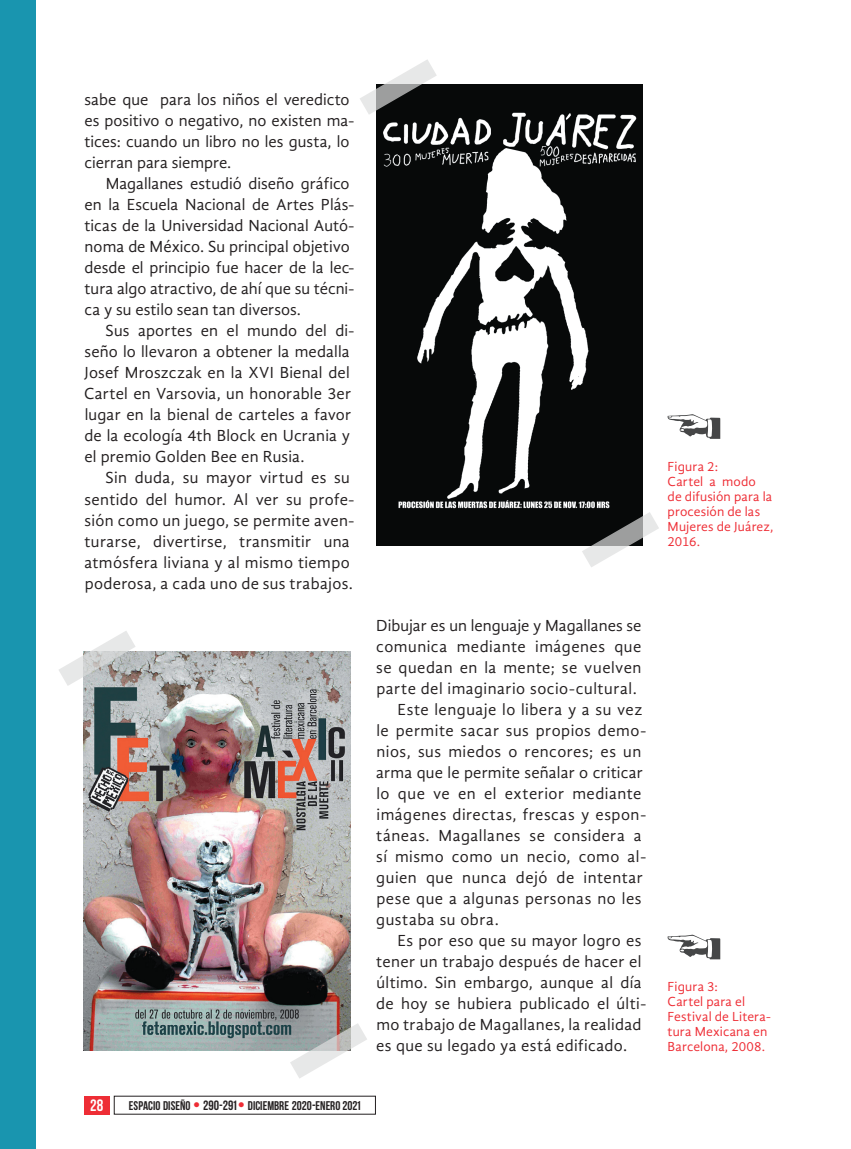
<style>
.page{position:relative;width:851px;height:1149px;background:#fff}
.page>*{position:absolute;margin:0;border:0;box-sizing:border-box;transform-origin:0 0}
.t1{font:16.5px/21px "Gandhi Sans";letter-spacing:.015em;color:#231f20}
.t2{font:16.5px "Gandhi Sans";letter-spacing:.035em;color:#231f20}
.t3{font:700 16.5px "Bebas Neue";color:#fff}
.t4{font:13.5px/15px "Gandhi Sans";letter-spacing:.01em;color:#ee2d35}
.t5{font:700 12.6px "Bebas Neue";color:#231f20}
.s1{font-size:18px;color:#ee2d35}
.s2{font-size:13.5px}
.s3{font-size:12.75px}
</style>
<div class="page">
<div style="left:0;top:0;width:36px;height:1148px;background:#1995af"></div>
<div style="left:84px;top:1095px;width:26px;height:19px;background:#ee2d35"></div>
<svg style="left:667px;top:934px;width:53px;height:25px"></svg>
<svg style="left:667px;top:414px;width:53px;height:25px"></svg>
<div style="left:376px;top:84px;width:266px;height:461px;background:#070909"></div>
<img style="left:383px;top:112px;width:254px;height:397px">
<svg style="left:360px;top:60px;width:78px;height:56px"></svg>
<svg style="left:580px;top:511px;width:79px;height:56px"></svg>
<img style="left:84px;top:651px;width:266px;height:399px">
<svg style="left:289px;top:1021px;width:78px;height:57px"></svg>
<svg style="left:59px;top:631px;width:78px;height:55px"></svg>
<p class="t1" style="left:84px;top:89px;width:271px">sabe que para los niños el veredicto es positivo o negativo, no existen ma&shy;tices: cuando un libro no les gusta, lo cierran para siempre.</p>
<p class="t1" style="left:84px;top:173px;width:271px;text-indent:21px">Magallanes estudió diseño gráfico en la Escuela Nacional de Artes Plás&shy;ticas de la Universidad Nacional Autó&shy;noma de México. Su principal objetivo desde el principio fue hacer de la lec&shy;tura algo atractivo, de ahí que su técni&shy;ca y su estilo sean tan diversos.</p>
<p class="t1" style="left:84px;top:320px;width:272px;text-indent:21px">Sus aportes en el mundo del di&shy;seño lo llevaron a obtener la medalla Josef Mroszczak en la XVI Bienal del Cartel en Varsovia, un honorable 3er lugar en la bienal de carteles a favor de la ecología 4th Block en Ucrania y el premio Golden Bee en Rusia.</p>
<p class="t1" style="left:84px;top:467px;width:271px;text-indent:21px">Sin duda, su mayor virtud es su sentido del humor. Al ver su profe&shy;sión como un juego, se permite aven&shy;turarse, divertirse, transmitir una atmósfera liviana y al mismo tiempo poderosa, a cada uno de sus trabajos.</p>
<p class="t1" style="left:376px;top:614px;width:267px">Dibujar es un lenguaje y Magallanes se</p>
<p class="t1" style="left:376px;top:635px;width:266px">comunica mediante imágenes que</p>
<p class="t1" style="left:376px;top:656px;width:267px">se quedan en la mente; se vuelven</p>
<p class="t1" style="left:376px;top:677px;width:262px">parte del imaginario socio-cultural.</p>
<p class="t1" style="left:397px;top:698px;width:246px">Este lenguaje lo libera y a su vez</p>
<p class="t1" style="left:376px;top:719px;width:271px">le permite sacar sus propios demo-</p>
<p class="t1" style="left:376px;top:740px;width:266px">nios, sus miedos o rencores; es un</p>
<p class="t1" style="left:376px;top:761px;width:268px">arma que le permite señalar o criticar</p>
<p class="t1" style="left:376px;top:782px;width:266px">lo que ve en el exterior mediante</p>
<p class="t1" style="left:376px;top:803px;width:271px">imágenes directas, frescas y espon-</p>
<p class="t1" style="left:376px;top:824px;width:267px">táneas. Magallanes se considera a</p>
<p class="t1" style="left:376px;top:845px;width:271px">sí mismo como un necio, como al-</p>
<p class="t1" style="left:376px;top:866px;width:268px">guien que nunca dejó de intentar</p>
<p class="t2" style="left:376px;top:888px;width:266px">pese que a algunas personas no les</p>
<p class="t1" style="left:376px;top:908px;width:124px">gustaba su obra.</p>
<p class="t1" style="left:397px;top:929px;width:245px">Es por eso que su mayor logro es</p>
<p class="t1" style="left:376px;top:950px;width:267px">tener un trabajo después de hacer el</p>
<p class="t1" style="left:376px;top:971px;width:266px">último. Sin embargo, aunque al día</p>
<p class="t1" style="left:376px;top:992px;width:271px">de hoy se hubiera publicado el últi-</p>
<p class="t1" style="left:376px;top:1013px;width:266px">mo trabajo de Magallanes, la realidad</p>
<p class="t1" style="left:376px;top:1034px;width:252px">es que su legado ya está edificado.</p>
<p class="t3" style="left:90px;top:1095px;width:15px">28</p>
<p class="t5" style="left:129px;top:1098px;width:233px">ESPACIO DISEÑO <span class="s1">•</span> <span class="s2">290-29</span><span class="s2">1</span><span class="s1">•</span> DICIEMBRE <span class="s3">2020</span><span class="s2">-</span>ENERO <span class="s3">2021</span></p>
<p class="t4" style="left:667px;top:458px;width:107px">Figura 2:<br>Cartel a modo de difusión para la procesión de las<br>Mujeres de Juárez,<br>2016.</p>
<p class="t4" style="left:667px;top:979px;width:105px">Figura 3:<br>Cartel para el<br>Festival de Litera&shy;tura Mexicana en<br>Barcelona, 2008.</p>
</div>
